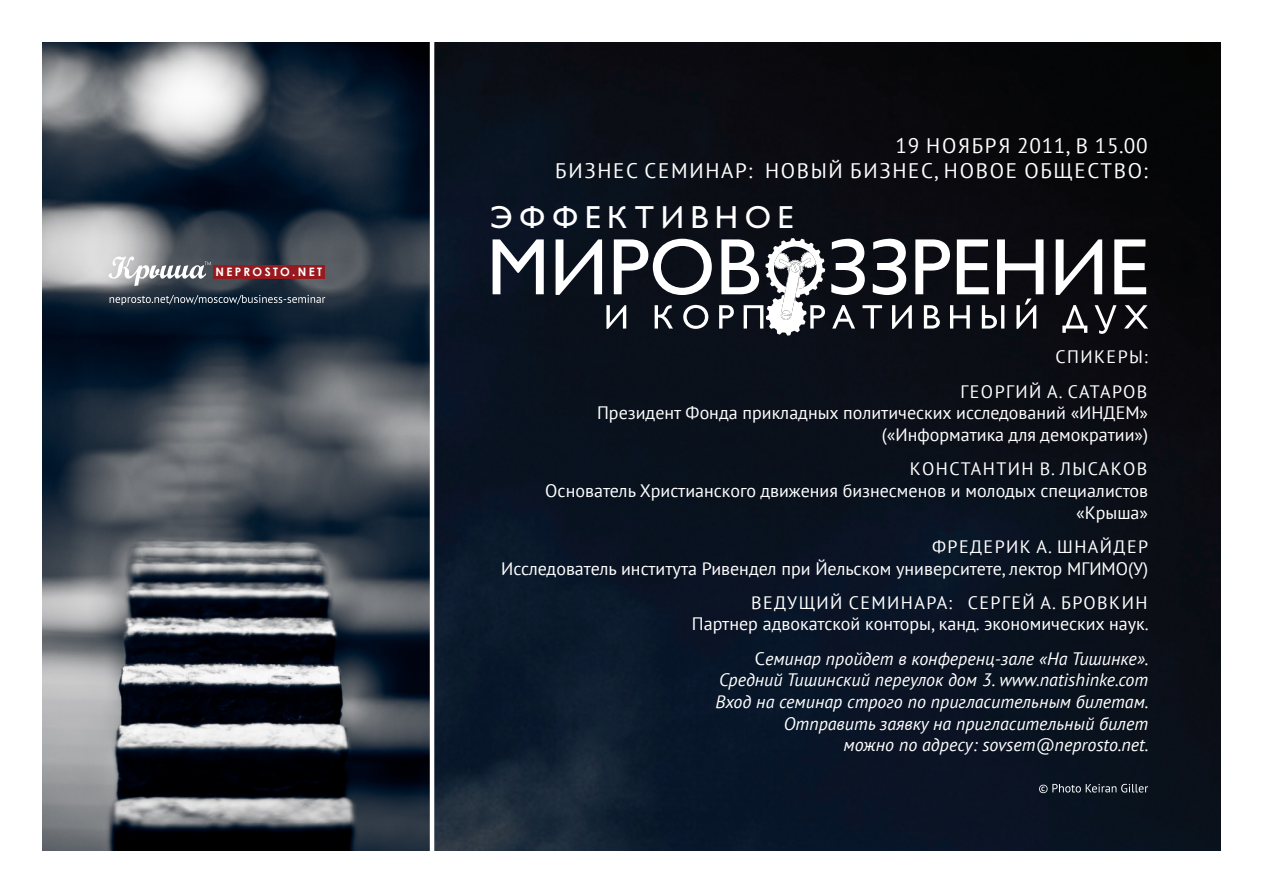
<style>
.page{position:relative;width:1263px;height:893px;background:#fff}
.page>*{position:absolute;margin:0;border:0;box-sizing:border-box;transform-origin:0 0}
.t1{font:32.1px "Gill Sans C";letter-spacing:.2em;color:#fff}
.t2{font:21px "PT Sans";letter-spacing:.08em;color:#fff}
.t3{font:21px "PT Sans";color:#fff}
.t4{font:18px/21.6px "PT Sans";color:#fff;text-align:right}
.t5{font:italic 18px "PT Sans";color:#fff}
.t6{font:18px "PT Sans";letter-spacing:.08em;color:#fff}
.t7{font:700 11.55px "Century Gothic";letter-spacing:.2em;color:#fff}
.s1{font-style:normal}
</style>
<div class="page">
<img style="left:434px;top:43px;width:786px;height:807px">
<img style="left:43px;top:43px;width:387px;height:807px">
<div style="left:214px;top:265px;width:111px;height:14px;background:#991a1e"></div>
<svg style="left:108px;top:256px;width:103px;height:30px"></svg>
<svg style="left:110px;top:295px;width:215px;height:10px;background:#455360"></svg>
<svg style="left:1039px;top:784px;width:109px;height:9px"></svg>
<svg style="left:493px;top:239px;width:51px;height:55px"></svg>
<svg style="left:556px;top:239px;width:46px;height:56px"></svg>
<svg style="left:614px;top:239px;width:98px;height:56px"></svg>
<svg style="left:1056px;top:239px;width:46px;height:56px"></svg>
<svg style="left:1114px;top:239px;width:32px;height:55px"></svg>
<svg style="left:606px;top:305px;width:20px;height:24px"></svg>
<svg style="left:655px;top:305px;width:18px;height:24px"></svg>
<svg style="left:683px;top:305px;width:25px;height:24px"></svg>
<svg style="left:719px;top:238px;width:106px;height:98px"></svg>
<svg style="left:831px;top:239px;width:212px;height:90px"></svg>
<svg style="left:1062px;top:305px;width:25px;height:28px"></svg>
<svg style="left:1094px;top:305px;width:22px;height:29px"></svg>
<svg style="left:1124px;top:305px;width:24px;height:24px"></svg>
<p class="t7" style="left:215px;top:263px;width:108px">NEPROSTO.NET</p>
<p class="t3" style="left:895px;top:132px;width:254px">19 ноября 2011, в 15.00</p>
<p class="t2" style="left:555px;top:157px;width:594px">Бизнес Семинар: Новый бизнес, новое общество:</p>
<p class="t1" style="left:490px;top:199px;width:305px">ЭФФЕКТИВНОЕ</p>
<p class="t6" style="left:1055px;top:345px;width:94px">Спикеры:</p>
<p class="t6" style="left:960px;top:380px;width:188px">Георгий А. Сатаров</p>
<p class="t4" style="left:597px;top:402px;width:552px">П резидент Фонда прикладных политических исследований «ИНДЕМ» («И нформатика для демократии»)</p>
<p class="t6" style="left:910px;top:457px;width:239px">Константин В. Лысаков</p>
<p class="t4" style="left:545px;top:479px;width:604px">Основатель Христианского движения бизнесменов и молодых специалистов «Крыша»</p>
<p class="t6" style="left:932px;top:535px;width:218px">Фредерик А. Шнайдер</p>
<p class="t4" style="left:501px;top:557px;width:602px">И сследователь института Ривендел при Й ельском университете, лектор М ГИМО</p>
<p class="t6" style="left:1128px;top:557px;width:22px">(У)</p>
<p class="t6" style="left:751px;top:591px;width:398px">Ведущий семинара: Сергей А. Бровкин</p>
<p class="t6" style="left:692px;top:613px;width:458px">Партнер адвокатской конторы, канд. экономических наук.</p>
<p class="t5" style="left:755px;top:647px;width:395px"><span class="s1">С</span>еминар пройдет в конференц-зале «На Тишинке».</p>
<p class="t5" style="left:719px;top:668px;width:430px">Средний Тишинский переулок дом 3. www.natishinke.com</p>
<p class="t5" style="left:715px;top:690px;width:435px">Вход на семинар строго по пригласительным билетам.</p>
<p class="t5" style="left:784px;top:712px;width:366px">Отправить заявку на пригласительный билет</p>
<p class="t5" style="left:843px;top:733px;width:307px">можно по адресу: sovsem@neprosto.net.</p>
</div>
